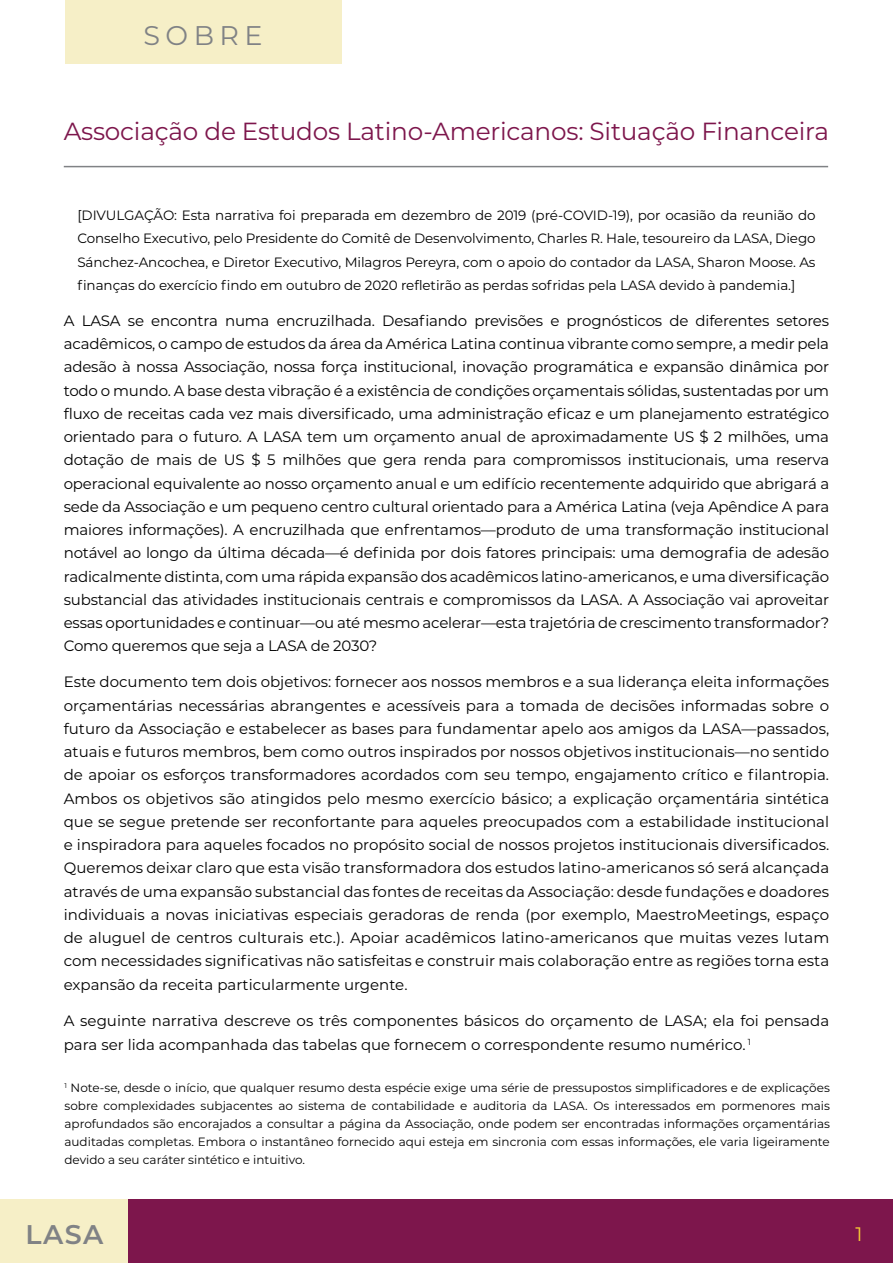
<style>
.page{position:relative;width:893px;height:1263px;background:#fff}
.page>*{position:absolute;margin:0;border:0;box-sizing:border-box;transform-origin:0 0}
.t1{font:27px "Montserrat";letter-spacing:.2em;color:#808285}
.t2{font:600 27px "Montserrat";color:#808285}
.Titulares_guinda{font:24.75px "Montserrat";letter-spacing:-.01em;color:#7d164c}
.t3{font:19.5px "Montserrat";color:#f8ce34}
.Cuerpo_de_texto{font:15px/23.2px "Montserrat";color:#000;text-align:justify}
.Cuerpo_de_texto-2{font:13.5px/23.2px "Montserrat";letter-spacing:-.005em;color:#000;text-align:justify}
.Cuerpo_de_texto-3{font:12px/18px "Montserrat";color:#000;text-align:justify}
</style>
<div class="page">
<div style="left:0;top:1199px;width:129px;height:64px;background:#f6efc7"></div>
<div style="left:129px;top:1199px;width:764px;height:64px;background:#7d164c"></div>
<div style="left:65px;top:0;width:276px;height:64px;background:#f6efc7"></div>
<hr style="left:64px;top:166px;width:764px;height:1px;background:#808285">
<h1 class="t1" style="left:144px;top:17px;width:120px">SOBRE</h1>
<p class="Titulares_guinda" style="left:64px;top:114px;width:767px">Associação de Estudos Latino-Americanos: Situação Financeira</p>
<p class="Cuerpo_de_texto-2" style="left:77px;top:203px;width:740px">[DIVULGAÇÃO: Esta narrativa foi preparada em dezembro de 2019 (pré-COVID-19), por ocasião da reunião do Conselho Executivo, pelo Presidente do Comitê de Desenvolvimento, Charles R. Hale, tesoureiro da LASA, Diego Sánchez-Ancochea, e Diretor Executivo, Milagros Pereyra, com o apoio do contador da LASA, Sharon Moose. As finanças do exercício findo em outubro de 2020 refletirão as perdas sofridas pela LASA devido à pandemia.]</p>
<p class="Cuerpo_de_texto" style="left:64px;top:308px;width:767px">A LASA se encontra numa encruzilhada. Desafiando previsões e prognósticos de diferentes setores acadêmicos, o campo de estudos da área da América Latina continua vibrante como sempre, a medir pela adesão à nossa Associação, nossa força institucional, inovação programática e expansão dinâmica por todo o mundo. A base desta vibração é a existência de condições orçamentais sólidas, sustentadas por um fluxo de receitas cada vez mais diversificado, uma administração eficaz e um planejamento estratégico orientado para o futuro. A LASA tem um orçamento anual de aproximadamente US $ 2 milhões, uma dotação de mais de US $ 5 milhões que gera renda para compromissos institucionais, uma reserva operacional equivalente ao nosso orçamento anual e um edifício recentemente adquirido que abrigará a sede da Associação e um pequeno centro cultural orientado para a América Latina (veja Apêndice A para maiores informações). A encruzilhada que enfrentamos—produto de uma transformação institucional notável ao longo da última década—é definida por dois fatores principais: uma demografia de adesão radicalmente distinta, com uma rápida expansão dos acadêmicos latino-americanos, e uma diversificação substancial das atividades institucionais centrais e compromissos da LASA. A Associação vai aproveitar essas oportunidades e continuar—ou até mesmo acelerar—esta trajetória de crescimento transformador?<br>Como queremos que seja a LASA de 2030?</p>
<p class="Cuerpo_de_texto" style="left:64px;top:670px;width:767px">Este documento tem dois objetivos: fornecer aos nossos membros e a sua liderança eleita informações orçamentárias necessárias abrangentes e acessíveis para a tomada de decisões informadas sobre o futuro da Associação e estabelecer as bases para fundamentar apelo aos amigos da LASA—passados, atuais e futuros membros, bem como outros inspirados por nossos objetivos institucionais—no sentido de apoiar os esforços transformadores acordados com seu tempo, engajamento crítico e filantropia.<br>Ambos os objetivos são atingidos pelo mesmo exercício básico; a explicação orçamentária sintética que se segue pretende ser reconfortante para aqueles preocupados com a estabilidade institucional e inspiradora para aqueles focados no propósito social de nossos projetos institucionais diversificados.<br>Queremos deixar claro que esta visão transformadora dos estudos latino-americanos só será alcançada através de uma expansão substancial das fontes de receitas da Associação: desde fundações e doadores individuais a novas iniciativas especiais geradoras de renda (por exemplo, MaestroMeetings, espaço de aluguel de centros culturais etc.). Apoiar acadêmicos latino-americanos que muitas vezes lutam com necessidades significativas não satisfeitas e construir mais colaboração entre as regiões torna esta expansão da receita particularmente urgente.</p>
<p class="Cuerpo_de_texto" style="left:64px;top:1009px;width:767px">A seguinte narrativa descreve os três componentes básicos do orçamento de LASA; ela foi pensada para ser lida acompanhada das tabelas que fornecem o correspondente resumo numérico. <sup>1</sup></p>
<p class="Cuerpo_de_texto-3" style="left:64px;top:1079px;width:767px"><sup>1</sup> Note-se, desde o início, que qualquer resumo desta espécie exige uma série de pressupostos simplificadores e de explicações sobre complexidades subjacentes ao sistema de contabilidade e auditoria da LASA. Os interessados em pormenores mais aprofundados são encorajados a consultar a página da Associação, onde podem ser encontradas informações orçamentárias auditadas completas. Embora o instantâneo fornecido aqui esteja em sincronia com essas informações, ele varia ligeiramente devido a seu caráter sintético e intuitivo.</p>
<h1 class="t2" style="left:26px;top:1215px;width:79px">LASA</h1>
<h3 class="t3" style="left:855px;top:1220px;width:9px">1</h3>
</div>
